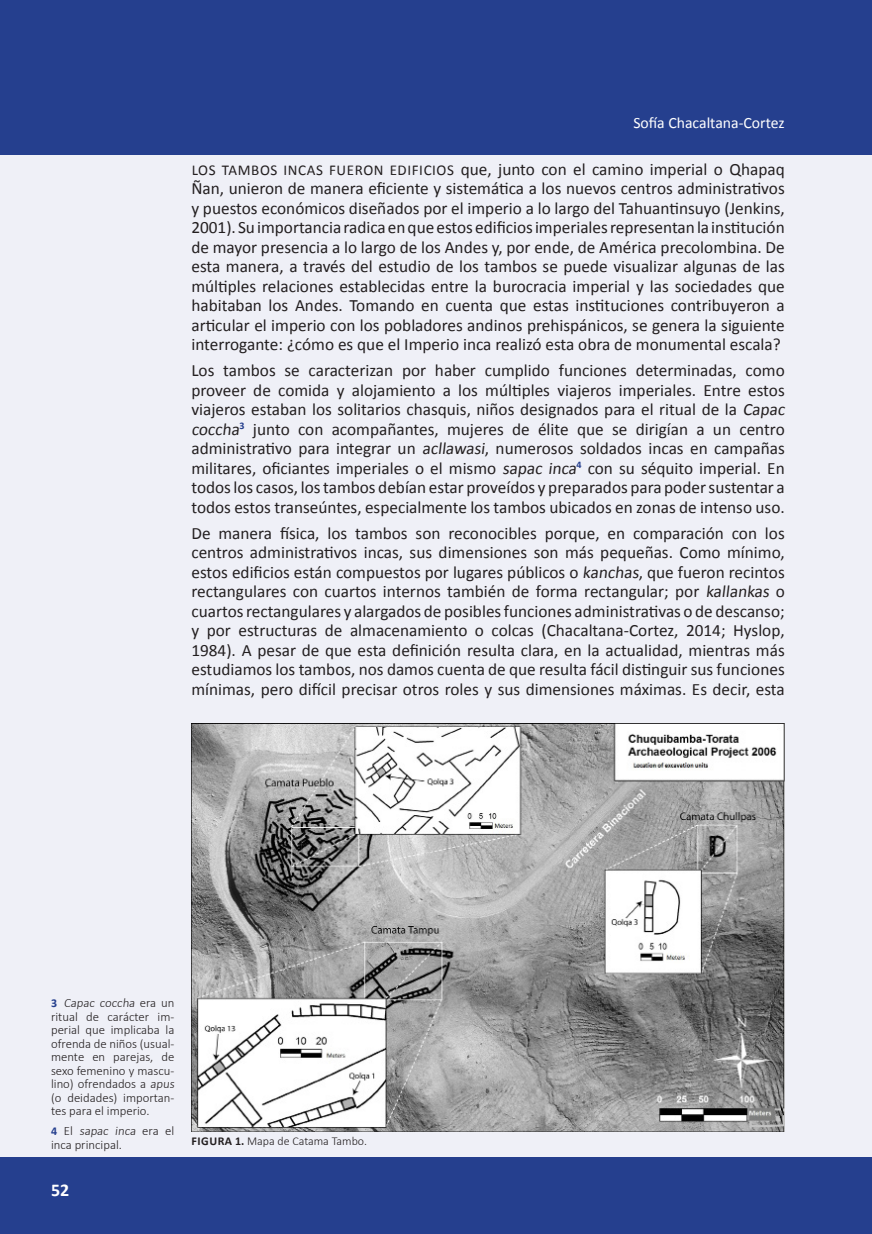
<style>
.page{position:relative;width:872px;height:1234px;background:#fff}
.page>*{position:absolute;margin:0;border:0;box-sizing:border-box;transform-origin:0 0}
.PARRAFO_Ñaq{font:700 18px "Calibri";color:#fff}
.PARRAFO_Ñaq-2{font:17.25px/19.5px "Calibri";color:#231f20;text-align:justify}
.CABECERA_DE_PAGINA{font:15.75px "Calibri";color:#fff}
.NOTA_AL_PIE_Ñaq{font:300 12.75px/13.5px "Calibri";color:#231f20}
.LEYENDA_Ñaq{font:300 12px "Calibri";color:#231f20}
.s1{font-size:15px}
.s2{font-weight:700;font-size:12px;color:#253f8e}
.s3{font-weight:700}
</style>
<div class="page">
<div style="left:0;top:0;width:872px;height:1233px;background:#eff0f7"></div>
<div style="left:0;top:0;width:872px;height:155px;background:#253f8e"></div>
<div style="left:0;top:1157px;width:872px;height:76px;background:#253f8e"></div>
<img style="left:191px;top:723px;width:593px;height:408px">
<p class="CABECERA_DE_PAGINA" style="left:633px;top:112px;width:153px">Sofía Chacaltana-Cortez</p>
<p class="PARRAFO_Ñaq-2" style="left:191px;top:159px;width:595px"><span class="s1">LOS TAMBOS INCAS FUERON EDIFICIOS</span> que, junto con el camino imperial o Qhapaq Ñan, unieron de manera eficiente y sistemática a los nuevos centros administrativos y puestos económicos diseñados por el imperio a lo largo del Tahuantinsuyo (Jenkins, 2001). Su importancia radica en que estos edificios imperiales representan la institución de mayor presencia a lo largo de los Andes y, por ende, de América precolombina. De esta manera, a través del estudio de los tambos se puede visualizar algunas de las múltiples relaciones establecidas entre la burocracia imperial y las sociedades que habitaban los Andes. Tomando en cuenta que estas instituciones contribuyeron a articular el imperio con los pobladores andinos prehispánicos, se genera la siguiente interrogante: ¿cómo es que el Imperio inca realizó esta obra de monumental escala?</p>
<p class="PARRAFO_Ñaq-2" style="left:191px;top:360px;width:597px;text-align:left">Los tambos se caracterizan por haber cumplido funciones determinadas, como proveer de comida y alojamiento a los múltiples viajeros imperiales. Entre estos viajeros estaban los solitarios chasquis, niños designados para el ritual de la Capac coccha<sup>3</sup> junto con acompañantes, mujeres de élite que se dirigían a un centro administrativo para integrar un acllawasi, numerosos soldados incas en campañas militares, oficiantes imperiales o el mismo sapac inca<sup>4</sup> con su séquito imperial. En todos los casos, los tambos debían estar proveídos y preparados para poder sustentar a todos estos transeúntes, especialmente los tambos ubicados en zonas de intenso uso.</p>
<p class="PARRAFO_Ñaq-2" style="left:191px;top:522px;width:595px">De manera física, los tambos son reconocibles porque, en comparación con los centros administrativos incas, sus dimensiones son más pequeñas. Como mínimo, estos edificios están compuestos por lugares públicos o kanchas, que fueron recintos rectangulares con cuartos internos también de forma rectangular; por kallankas o cuartos rectangulares y alargados de posibles funciones administrativas o de descanso; y por estructuras de almacenamiento o colcas (Chacaltana-Cortez, 2014; Hyslop, 1984). A pesar de que esta definición resulta clara, en la actualidad, mientras más estudiamos los tambos, nos damos cuenta de que resulta fácil distinguir sus funciones mínimas, pero difícil precisar otros roles y sus dimensiones máximas. Es decir, esta</p>
<p class="NOTA_AL_PIE_Ñaq" style="left:51px;top:996px;width:127px"><span class="s2">3</span> Capac coccha era un ritual de carácter im&shy;perial que implicaba la ofrenda de niños (usual&shy;mente en parejas, de sexo femenino y mascu&shy;lino) ofrendados a apus (o deidades) importan&shy;tes para el imperio.</p>
<p class="NOTA_AL_PIE_Ñaq" style="left:51px;top:1123px;width:125px"><span class="s2">4</span> El sapac inca era el inca principal.</p>
<p class="PARRAFO_Ñaq" style="left:51px;top:1176px;width:20px">52</p>
<p class="LEYENDA_Ñaq" style="left:192px;top:1133px;width:177px"><span class="s3">FIGURA 1.</span> Mapa de Catama Tambo.</p>
</div>
